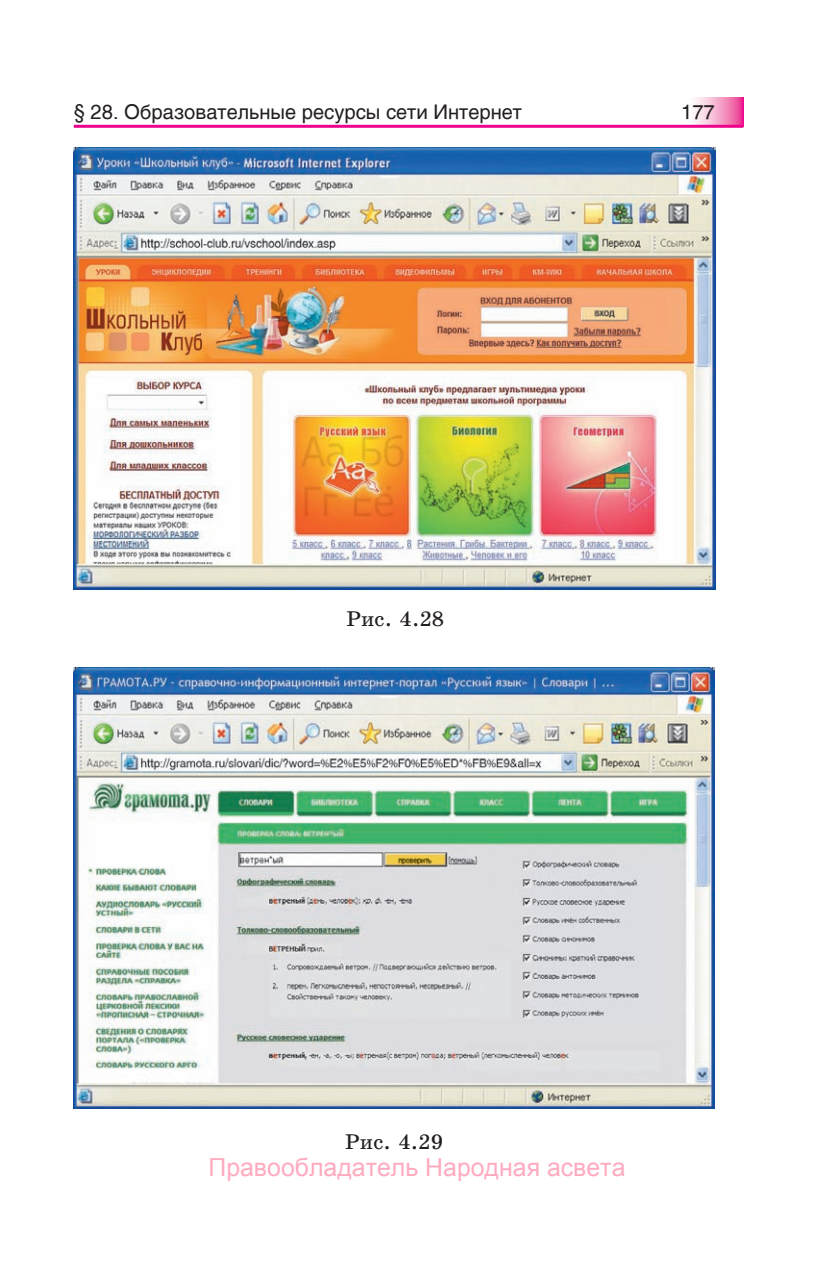
<style>
.page{position:relative;width:834px;height:1282px;background:#fff}
.page>*{position:absolute;margin:0;border:0;box-sizing:border-box;transform-origin:0 0}
.t1{font:24.8px "Arial";color:#ffabbf}
.t2{font:21.4px "School Book New C";color:#231f20}
.t3{font:20px "Helios New";color:#231f20}
</style>
<div class="page">
<svg style="left:686px;top:98px;width:57px;height:27px"></svg>
<hr style="left:74px;top:125px;width:669px;height:3px;background:#ed028c">
<img style="left:74px;top:147px;width:640px;height:443px">
<img style="left:74px;top:668px;width:640px;height:440px">
<p class="t3" style="left:74px;top:100px;width:449px">§ 28. Образовательные ресурсы сети Интернет</p>
<p class="t3" style="left:681px;top:100px;width:35px">177</p>
<p class="t2" style="left:346px;top:609px;width:99px">Рис. 4.28</p>
<p class="t2" style="left:345px;top:1131px;width:99px">Рис. 4.29</p>
<p class="t1" style="left:208px;top:1150px;width:418px">Правообладатель Народная асвета</p>
</div>
